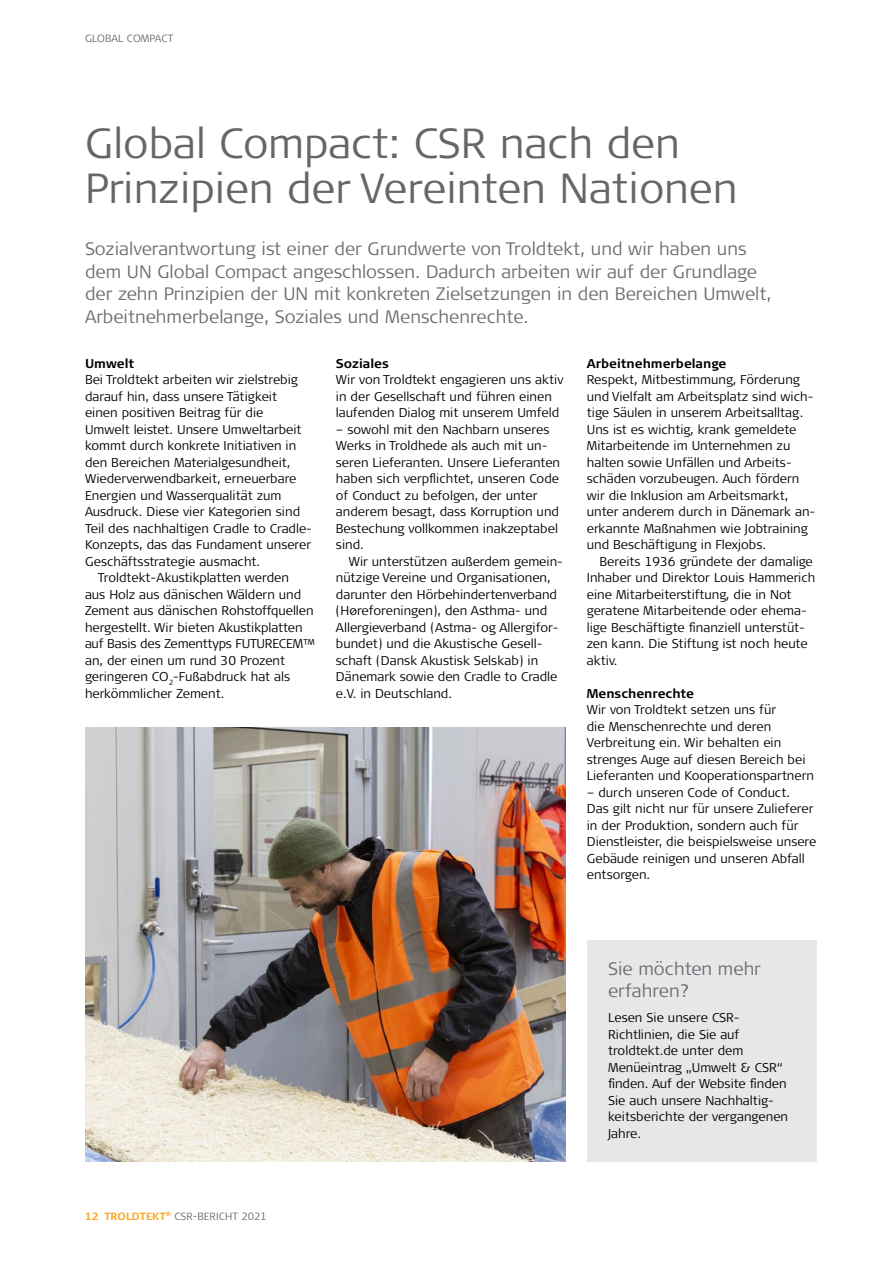
<style>
.page{position:relative;width:893px;height:1263px;background:#fff}
.page>*{position:absolute;margin:0;border:0;box-sizing:border-box;transform-origin:0 0}
.Heading{font:300 42px/45px "Signa Pro";color:#666}
.Ingress{font:300 18px/22.5px "Signa Pro";color:#6c6d70}
.brød_start{font:300 12.75px/16.5px "Signa Pro";color:#000}
.Brød{font:300 12.75px/16.5px "Signa Pro";color:#000}
.mellemrubkrik{font:700 12.75px "Signa Pro";color:#000}
.t1{font:300 10.5px "Signa Pro";letter-spacing:.01em;color:#6c6d70}
.s1{font-weight:700;color:#f9a51b}
</style>
<div class="page">
<div style="left:587px;top:941px;width:229px;height:221px;background:#e6e7e9"></div>
<img style="left:85px;top:727px;width:481px;height:435px">
<p class="t1" style="left:85px;top:31px;width:90px">GLOBAL COMPACT</p>
<p class="Heading" style="left:85px;top:119px;width:654px">Global Compact: CSR nach den<br>Prinzipien der Vereinten Nationen</p>
<p class="Ingress" style="left:85px;top:237px;width:688px">Sozialverantwortung ist einer der Grundwerte von Troldtekt, und wir haben uns dem UN Global Compact angeschlossen. Dadurch arbeiten wir auf der Grundlage der zehn Prinzipien der UN mit konkreten Zielsetzungen in den Bereichen Umwelt, Arbeitnehmerbelange, Soziales und Menschenrechte.</p>
<p class="mellemrubkrik" style="left:85px;top:354px;width:51px">Umwelt</p>
<p class="brød_start" style="left:85px;top:371px;width:228px">Bei Troldtekt arbeiten wir zielstrebig darauf hin, dass unsere Tätigkeit einen positiven Beitrag für die Umwelt leistet. Unsere Umweltarbeit kommt durch konkrete Initiativen in den Bereichen Materialgesundheit, Wiederverwendbarkeit, erneuerbare Energien und Wasserqualität zum Ausdruck. Diese vier Kategorien sind Teil des nachhaltigen Cradle to Cradle-- Konzepts, das das Fundament unserer Geschäftsstrategie ausmacht.</p>
<p class="Brød" style="left:85px;top:569px;width:231px;text-indent:13px">Troldtekt-Akustikplatten werden<br>aus Holz aus dänischen Wäldern und Zement aus dänischen Rohstoffquellen hergestellt. Wir bieten Akustikplatten auf Basis des Zementtyps FUTURECEM™ an, der einen um rund 30 Prozent geringeren CO<sub>2</sub>-Fußabdruck hat als herkömmlicher Zement.</p>
<p class="mellemrubkrik" style="left:336px;top:354px;width:54px">Soziales</p>
<p class="brød_start" style="left:336px;top:371px;width:229px">Wir von Troldtekt engagieren uns aktiv in der Gesellschaft und führen einen laufenden Dialog mit unserem Umfeld</p>
<p class="brød_start" style="left:336px;top:420px;width:226px">– sowohl mit den Nachbarn unseres<br>Werks in Troldhede als auch mit un&shy;seren Lieferanten. Unsere Lieferanten haben sich verpflichtet, unseren Code of Conduct zu befolgen, der unter anderem besagt, dass Korruption und<br>Bestechung vollkommen inakzeptabel sind.</p>
<p class="Brød" style="left:336px;top:552px;width:228px;text-indent:13px">Wir unterstützen außerdem gemein&shy;nützige Vereine und Organisationen, darunter den Hörbehindertenverband (Høreforeningen), den Asthma- und Allergieverband (Astma- og Allergifor&shy;bundet) und die Akustische Gesell&shy;schaft (Dansk Akustisk Selskab) in Dänemark sowie den Cradle to Cradle e.V. in Deutschland.</p>
<p class="mellemrubkrik" style="left:587px;top:354px;width:141px">Arbeitnehmerbelange</p>
<p class="brød_start" style="left:587px;top:371px;width:230px">Respekt, Mitbestimmung, Förderung und Vielfalt am Arbeitsplatz sind wich&shy;tige Säulen in unserem Arbeitsalltag.<br>Uns ist es wichtig, krank gemeldete Mitarbeitende im Unternehmen zu halten sowie Unfällen und Arbeits&shy;schäden vorzubeugen. Auch fördern wir die Inklusion am Arbeitsmarkt, unter anderem durch in Dänemark an&shy;erkannte Maßnahmen wie Jobtraining und Beschäftigung in Flexjobs.</p>
<p class="Brød" style="left:587px;top:552px;width:230px;text-indent:13px">Bereits 1936 gründete der damalige Inhaber und Direktor Louis Hammerich eine Mitarbeiterstiftung, die in Not geratene Mitarbeitende oder ehema&shy;lige Beschäftigte finanziell unterstüt&shy;zen kann. Die Stiftung ist noch heute aktiv.</p>
<p class="mellemrubkrik" style="left:587px;top:684px;width:109px">Menschenrechte</p>
<p class="brød_start" style="left:587px;top:701px;width:229px">Wir von Troldtekt setzen uns für<br>die Menschenrechte und deren Verbreitung ein. Wir behalten ein strenges Auge auf diesen Bereich bei Lieferanten und Kooperationspartnern</p>
<p class="brød_start" style="left:587px;top:783px;width:231px">– durch unseren Code of Conduct.<br>Das gilt nicht nur für unsere Zulieferer in der Produktion, sondern auch für Dienstleister, die beispielsweise unsere Gebäude reinigen und unseren Abfall entsorgen.</p>
<p class="t1" style="left:85px;top:1208px;width:183px"><span class="s1">12 TROLDTEKT</span><sup>®</sup> CSR-BERICHT 2021</p>
<p class="Ingress" style="left:608px;top:956px;width:154px">Sie möchten mehr erfahren?</p>
<p class="brød_start" style="left:608px;top:1009px;width:182px">Lesen Sie unsere CSR--<br>Richtlinien, die Sie auf troldtekt.de unter dem<br>Menüeintrag „Umwelt &amp; CSR“ finden. Auf der Website finden<br>Sie auch unsere Nachhaltig&shy;keitsberichte der vergangenen<br>Jahre.</p>
</div>
